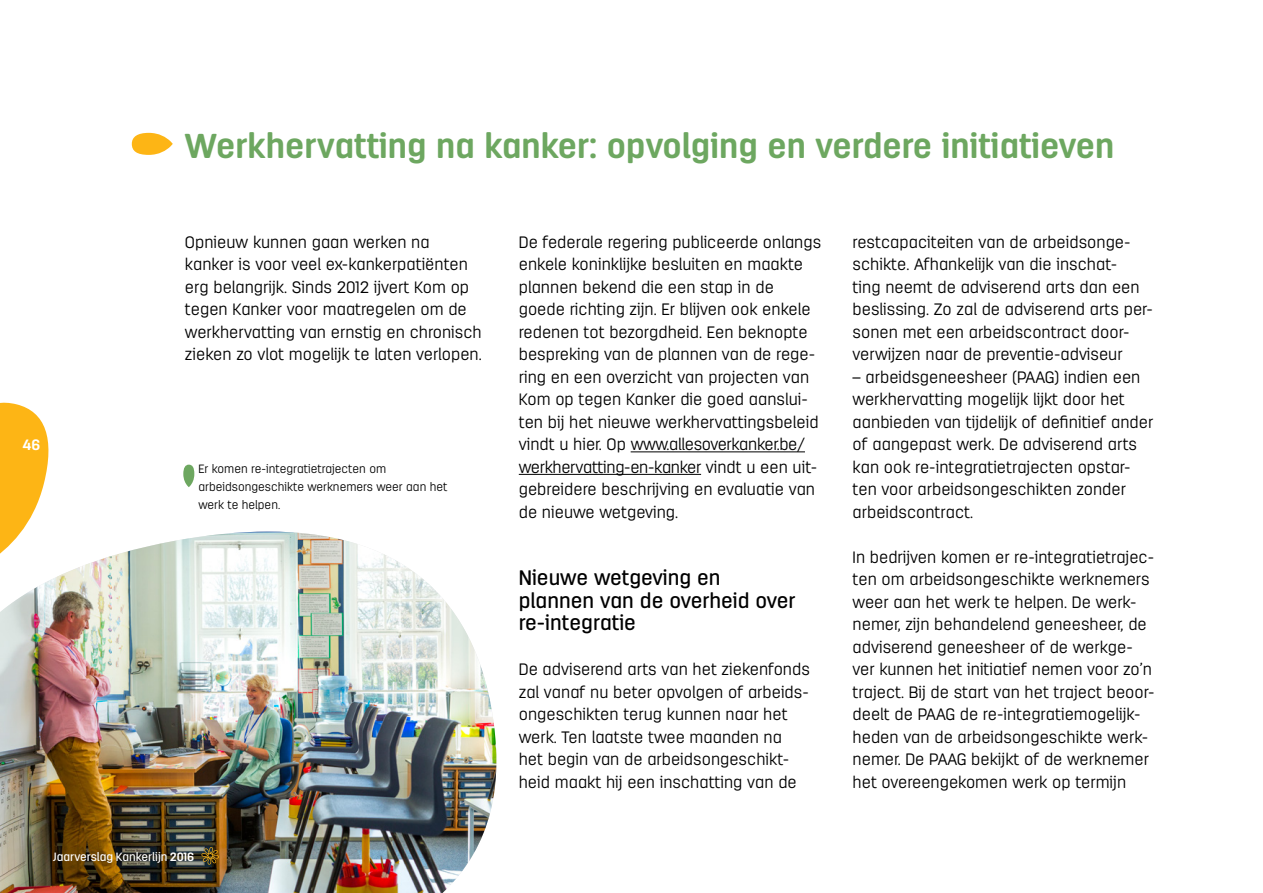
<style>
.page{position:relative;width:1263px;height:893px;background:#fff}
.page>*{position:absolute;margin:0;border:0;box-sizing:border-box;transform-origin:0 0}
.t1{font:700 34.5px "Antartida Rounded";color:#6da760}
.t2{font:500 21px/22.5px "Antartida Rounded";color:#000}
.t3{font:300 16.5px/22.5px "Antartida Rounded";color:#000}
.t4{font:700 15px "Antartida Rounded";color:#fff}
.t5{font:300 12px/18px "Antartida Rounded";color:#000}
.t6{font:500 12px "Antartida Rounded";color:#fff}
.s1{font-weight:700}
</style>
<div class="page">
<svg style="left:0;top:402px;width:49px;height:105px;background:#fdbf36"></svg>
<img style="left:0;top:532px;width:497px;height:361px">
<svg style="left:183px;top:465px;width:11px;height:22px"></svg>
<svg style="left:132px;top:133px;width:41px;height:22px"></svg>
<svg style="left:201px;top:847px;width:18px;height:18px"></svg>
<hr style="left:631px;top:451px;width:174px;height:1px;background:#000">
<hr style="left:519px;top:474px;width:182px;height:1px;background:#000">
<h1 class="t1" style="left:185px;top:126px;width:931px">Werkhervatting na kanker: opvolging en verdere initiatieven</h1>
<p class="t4" style="left:23px;top:436px;width:19px">46</p>
<p class="t3" style="left:185px;top:231px;width:298px">Opnieuw kunnen gaan werken na kanker is voor veel ex-kankerpatiënten erg belangrijk. Sinds 2012 ijvert Kom op tegen Kanker voor maatregelen om de werkhervatting van ernstig en chronisch zieken zo vlot mogelijk te laten verlopen.</p>
<p class="t3" style="left:519px;top:231px;width:304px">De federale regering publiceerde onlangs enkele koninklijke besluiten en maakte plannen bekend die een stap in de goede richting zijn. Er blijven ook enkele redenen tot bezorgdheid. Een beknopte bespreking van de plannen van de rege&shy;ring en een overzicht van projecten van Kom op tegen Kanker die goed aanslui&shy;ten bij het nieuwe werkhervattingsbeleid vindt u hier. Op www.allesoverkanker.be/ werkhervatting-en-kanker vindt u een uit&shy;gebreidere beschrijving en evaluatie van de nieuwe wetgeving.</p>
<p class="t5" style="left:199px;top:460px;width:250px">Er komen re-integratietrajecten om arbeidsongeschikte werknemers weer aan het werk te helpen.</p>
<p class="t2" style="left:519px;top:567px;width:278px">Nieuwe wetgeving en plannen van de overheid over re-integratie</p>
<p class="t3" style="left:519px;top:658px;width:293px">De adviserend arts van het ziekenfonds zal vanaf nu beter opvolgen of arbeids&shy;ongeschikten terug kunnen naar het werk. Ten laatste twee maanden na het begin van de arbeidsongeschikt&shy;heid maakt hij een inschatting van de</p>
<p class="t6" style="left:53px;top:850px;width:143px">Jaarverslag Kankerlijn <span class="s1">2016</span></p>
<p class="t3" style="left:853px;top:231px;width:302px">restcapaciteiten van de arbeidsonge&shy;schikte. Afhankelijk van die inschat-<br>ting neemt de adviserend arts dan een beslissing. Zo zal de adviserend arts per&shy;sonen met een arbeidscontract door&shy;verwijzen naar de preventie-adviseur</p>
<p class="t3" style="left:853px;top:366px;width:302px">– arbeidsgeneesheer (PAAG) indien een werkhervatting mogelijk lijkt door het aanbieden van tijdelijk of definitief ander of aangepast werk. De adviserend arts kan ook re-integratietrajecten opstar&shy;ten voor arbeidsongeschikten zonder arbeidscontract.</p>
<p class="t3" style="left:853px;top:546px;width:303px">In bedrijven komen er re-integratietrajec&shy;ten om arbeidsongeschikte werknemers weer aan het werk te helpen. De werk&shy;nemer, zijn behandelend geneesheer, de adviserend geneesheer of de werkge&shy;ver kunnen het initiatief nemen voor zo’n traject. Bij de start van het traject beoor&shy;deelt de PAAG de re-integratiemogelijk&shy;heden van de arbeidsongeschikte werk&shy;nemer. De PAAG bekijkt of de werknemer het overeengekomen werk op termijn</p>
</div>
